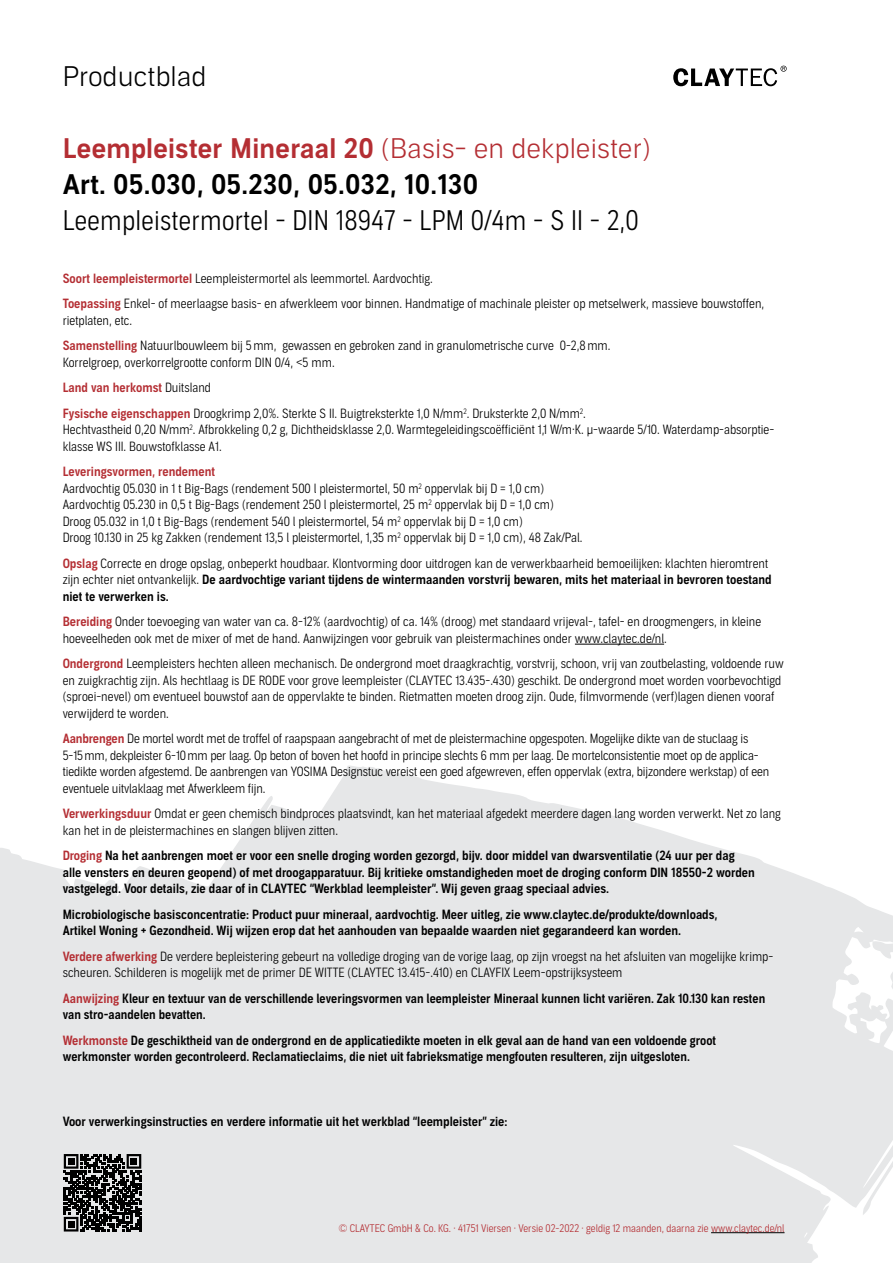
<style>
.page{position:relative;width:893px;height:1263px;background:#fff}
.page>*{position:absolute;margin:0;border:0;box-sizing:border-box;transform-origin:0 0}
.t1{font:27px/36px "Aago Sm";letter-spacing:.01em;color:#000}
.t2{font:300 27px "Aago Condensed";letter-spacing:.01em;color:#000}
.t3{font:300 27px "Aago";letter-spacing:.01em;color:#000}
.t4{font:300 12.75px/16.5px "Aago Condensed";color:#000}
.t5{font:12.75px/16.5px "Aago Condensed Sm";color:#000}
.t6{font:12.75px "Aago Condensed Sm";color:#b42e33}
.t7{font:300 10.5px "Aago Condensed";color:#b42e33}
.s1{color:#b42e33}
.s2{font-family:"Aago";font-weight:300;color:#b42e33}
.s3{font-family:"Aago Condensed Sm";font-weight:400;color:#b42e33}
.s4{font-family:"Aago Condensed";font-weight:300;color:#000}
.s5{font-family:"Aago Condensed";font-weight:300}
</style>
<div class="page">
<svg style="left:0;top:765px;width:893px;height:497px;fill:#e6e7e8"></svg>
<hr style="left:575px;top:644px;width:89px;height:1px;background:#000">
<hr style="left:711px;top:1232px;width:73px;height:1px;background:#000">
<svg style="left:673px;top:66px;width:114px;height:20px"></svg>
<svg style="left:64px;top:1154px;width:77px;height:77px;background:#474747"></svg>
<h1 class="t3" style="left:63px;top:61px;width:145px">Productblad</h1>
<h1 class="t1" style="left:63px;top:131px;width:590px"><span class="s1">Leempleister Mineraal 20</span> <span class="s2">(Basis- en dekpleister)<br></span>Art. 05.030, 05.230, 05.032, 10.130</h1>
<h1 class="t2" style="left:63px;top:206px;width:578px">Leempleistermortel - DIN 18947 - LPM 0/4m - S II - 2,0</h1>
<p class="t4" style="left:63px;top:266px;width:703px;line-height:25.5px"><span class="s3">Soort leempleistermortel</span> Leempleistermortel als leemmortel. Aardvochtig.<br><span class="s3">Toepassing</span> Enkel- of meerlaagse basis- en afwerkleem voor binnen. Handmatige of machinale pleister op metselwerk, massieve bouwstoffen,</p>
<p class="t4" style="left:63px;top:308px;width:549px;line-height:25.5px">rietplaten, etc.<br><span class="s3">Samenstelling</span> Natuurlbouwleem bij 5mm, gewassen en gebroken zand in granulometrische curve 0-2,8mm.</p>
<p class="t4" style="left:63px;top:354px;width:274px">Korrelgroep, overkorrelgrootte conform DIN 0/4, &lt;5 mm.</p>
<p class="t6" style="left:63px;top:380px;width:150px">Land van herkomst <span class="s4">Duitsland</span></p>
<p class="t4" style="left:63px;top:405px;width:713px"><span class="s3">Fysische eigenschappen</span> Droogkrimp 2,0%. Sterkte S II. Buigtreksterkte 1,0 N/mm<sup>2</sup>. Druksterkte 2,0 N/mm<sup>2</sup>.<br>Hechtvastheid 0,20 N/mm<sup>2</sup>. Afbrokkeling 0,2 g, Dichtheidsklasse 2,0. Warmtegeleidingscoëfficiënt 1,1 W/m∙K. μ-waarde 5/10. Waterdamp-absorptie&shy;klasse WS III. Bouwstofklasse A1.</p>
<p class="t6" style="left:63px;top:464px;width:154px">Leveringsvormen, rendement</p>
<p class="t4" style="left:63px;top:480px;width:521px">Aardvochtig 05.030 in 1 t Big-Bags (rendement 500 l pleistermortel, 50 m<sup>2</sup> oppervlak bij D = 1,0 cm)<br>Aardvochtig 05.230 in 0,5 t Big-Bags (rendement 250 l pleistermortel, 25 m<sup>2</sup> oppervlak bij D = 1,0 cm)<br>Droog 05.032 in 1,0 t Big-Bags (rendement 540 l pleistermortel, 54 m<sup>2</sup> oppervlak bij D = 1,0 cm)<br>Droog 10.130 in 25 kg Zakken (rendement 13,5 l pleistermortel, 1,35 m<sup>2</sup> oppervlak bij D = 1,0 cm), 48 Zak/Pal.</p>
<p class="t4" style="left:63px;top:555px;width:707px"><span class="s3">Opslag</span> Correcte en droge opslag, onbeperkt houdbaar. Klontvorming door uitdrogen kan de verwerkbaarheid bemoeilijken: klachten hieromtrent</p>
<p class="t5" style="left:63px;top:572px;width:711px"><span class="s5">zijn echter niet ontvankelijk.</span> De aardvochtige variant tijdens de wintermaanden vorstvrij bewaren, mits het materiaal in bevroren toestand niet te verwerken is.</p>
<p class="t4" style="left:63px;top:614px;width:700px"><span class="s3">Bereiding</span> Onder toevoeging van water van ca. 8-12% (aardvochtig) of ca. 14% (droog) met standaard vrijeval-, tafel- en droogmengers, in kleine hoeveelheden ook met de mixer of met de hand. Aanwijzingen voor gebruik van pleistermachines onder www.claytec.de/nl.</p>
<p class="t4" style="left:63px;top:656px;width:722px"><span class="s3">Ondergrond</span> Leempleisters hechten alleen mechanisch. De ondergrond moet draagkrachtig, vorstvrij, schoon, vrij van zoutbelasting, voldoende ruw en zuigkrachtig zijn. Als hechtlaag is DE RODE voor grove leempleister (CLAYTEC 13.435-.430) geschikt. De ondergrond moet worden voorbevochtigd (sproei-nevel) om eventueel bouwstof aan de oppervlakte te binden. Rietmatten moeten droog zijn. Oude, filmvormende (verf)lagen dienen vooraf verwijderd te worden.</p>
<p class="t4" style="left:63px;top:731px;width:708px"><span class="s3">Aanbrengen</span> De mortel wordt met de troffel of raapspaan aangebracht of met de pleistermachine opgespoten. Mogelijke dikte van de stuclaag is 5-15mm, dekpleister 6-10mm per laag. Op beton of boven het hoofd in principe slechts 6 mm per laag. De mortelconsistentie moet op de applica&shy;tiedikte worden afgestemd. De aanbrengen van YOSIMA Designstuc vereist een goed afgewreven, effen oppervlak (extra, bijzondere werkstap) of een eventuele uitvlaklaag met Afwerkleem fijn.</p>
<p class="t4" style="left:63px;top:806px;width:720px"><span class="s3">Verwerkingsduur</span> Omdat er geen chemisch bindproces plaatsvindt, kan het materiaal afgedekt meerdere dagen lang worden verwerkt. Net zo lang kan het in de pleistermachines en slangen blijven zitten.</p>
<p class="t5" style="left:63px;top:848px;width:694px"><span class="s1">Droging</span> Na het aanbrengen moet er voor een snelle droging worden gezorgd, bijv. door middel van dwarsventilatie (24 uur per dag alle vensters en deuren geopend) of met droogapparatuur. Bij kritieke omstandigheden moet de droging conform DIN 18550-2 worden vastgelegd. Voor details, zie daar of in CLAYTEC “Werkblad leempleister”. Wij geven graag speciaal advies.</p>
<p class="t5" style="left:63px;top:906px;width:656px">Microbiologische basisconcentratie: Product puur mineraal, aardvochtig. Meer uitleg, zie www.claytec.de/produkte/downloads,<br>Artikel Woning + Gezondheid. Wij wijzen erop dat het aanhouden van bepaalde waarden niet gegarandeerd kan worden.</p>
<p class="t4" style="left:63px;top:948px;width:712px"><span class="s3">Verdere afwerking</span> De verdere bepleistering gebeurt na volledige droging van de vorige laag, op zijn vroegst na het afsluiten van mogelijke krimp&shy;scheuren. Schilderen is mogelijk met de primer DE WITTE (CLAYTEC 13.415-.410) en CLAYFIX Leem-opstrijksysteem</p>
<p class="t5" style="left:63px;top:990px;width:704px"><span class="s1">Aanwijzing</span> Kleur en textuur van de verschillende leveringsvormen van leempleister Mineraal kunnen licht variëren. Zak 10.130 kan resten van stro-aandelen bevatten.</p>
<p class="t5" style="left:63px;top:1032px;width:655px"><span class="s1">Werkmonste</span> De geschiktheid van de ondergrond en de applicatiedikte moeten in elk geval aan de hand van een voldoende groot werkmonster worden gecontroleerd. Reclamatieclaims, die niet uit fabrieksmatige mengfouten resulteren, zijn uitgesloten.</p>
<p class="t5" style="left:63px;top:1113px;width:446px">Voor verwerkingsinstructies en verdere informatie uit het werkblad “leempleister” zie:</p>
<p class="t7" style="left:339px;top:1222px;width:447px">© CLAYTEC GmbH &amp; Co. KG. · 41751 Viersen · Versie 02-2022 · geldig 12 maanden, daarna zie www.claytec.de/nl</p>
</div>
